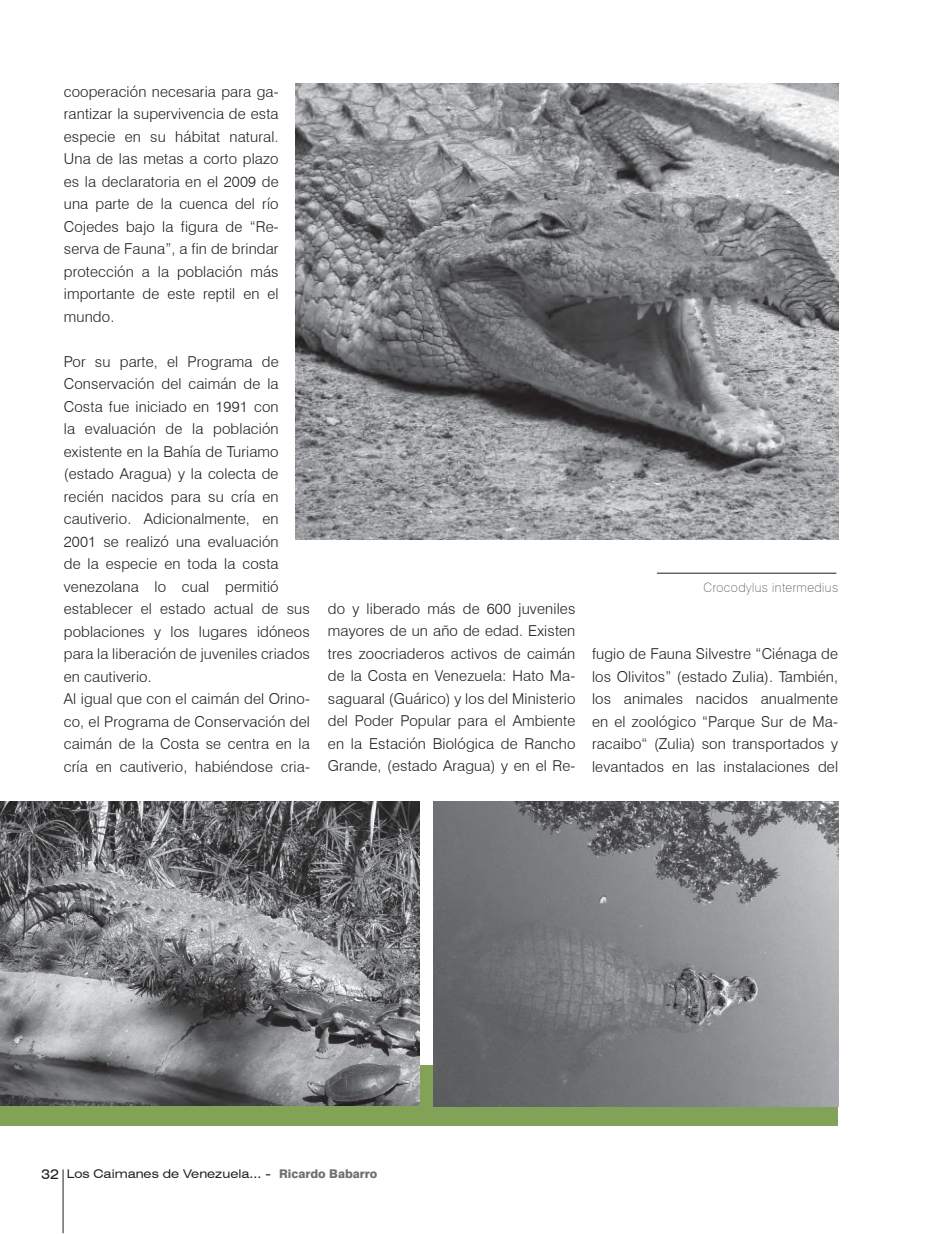
<style>
.page{position:relative;width:936px;height:1234px;background:#fff}
.page>*{position:absolute;margin:0;border:0;box-sizing:border-box;transform-origin:0 0}
.TEXTO_GENERAL{font:300 15px/22.5px "Swiss 721 BT";letter-spacing:.01em;color:#231f20;text-align:justify}
.LEYENDA_fotorafia{font:100 12.75px "Swiss 721 BT";letter-spacing:.035em;color:#414142}
.t1{font:expanded 12px "Swiss 721 BT";color:#231f20}
.s1{font-size:13.5px}
.s2{font-weight:800;font-stretch:normal;color:#6d6f71}
</style>
<div class="page">
<hr style="left:63px;top:1168px;width:1px;height:64px;background:#231f20">
<div style="left:0;top:1064px;width:838px;height:61px;background:#81a257"></div>
<img style="left:295px;top:83px;width:543px;height:457px">
<hr style="left:657px;top:573px;width:179px;height:1px;background:#231f20">
<img style="left:434px;top:801px;width:404px;height:305px">
<img style="left:0;top:801px;width:419px;height:304px">
<p class="TEXTO_GENERAL" style="left:64px;top:80px;width:216px">cooperación necesaria para ga&shy;rantizar la supervivencia de esta especie en su hábitat natural.<br>Una de las metas a corto plazo es la declaratoria en el 2009 de una parte de la cuenca del río Cojedes bajo la figura de “Re&shy;serva de Fauna”, a fin de brindar protección a la población más importante de este reptil en el mundo.</p>
<p class="TEXTO_GENERAL" style="left:64px;top:350px;width:247px;text-align:left">Por su parte, el Programa de<br>Conservación del caimán de la<br>Costa fue iniciado en 1991 con<br>la evaluación de la población existente en la Bahía de Turiamo (estado Aragua) y la colecta de recién nacidos para su cría en cautiverio. Adicionalmente, en<br>2001 se realizó una evaluación<br>de la especie en toda la costa venezolana lo cual permitió establecer el estado actual de sus poblaciones y los lugares idóneos para la liberación de juveniles criados en cautiverio.</p>
<p class="TEXTO_GENERAL" style="left:64px;top:687px;width:247px">Al igual que con el caimán del Orino&shy;co, el Programa de Conservación del caimán de la Costa se centra en la cría en cautiverio, habiéndose cria-</p>
<p class="TEXTO_GENERAL" style="left:328px;top:597px;width:249px">do y liberado más de 600 juveniles mayores de un año de edad. Existen tres zoocriaderos activos de caimán de la Costa en Venezuela: Hato Ma&shy;saguaral (Guárico) y los del Ministerio del Poder Popular para el Ambiente en la Estación Biológica de Rancho Grande, (estado Aragua) y en el Re-</p>
<p class="LEYENDA_fotorafia" style="left:703px;top:579px;width:136px">Crocodylus intermedius</p>
<p class="TEXTO_GENERAL" style="left:592px;top:642px;width:247px">fugio de Fauna Silvestre “Ciénaga de los Olivitos” (estado Zulia). También, los animales nacidos anualmente en el zoológico “Parque Sur de Ma&shy;racaibo“ (Zulia) son transportados y levantados en las instalaciones del</p>
<p class="t1" style="left:41px;top:1166px;width:338px"><span class="s1">32</span> Los Caimanes de Venezuela... - <span class="s2">Ricardo Babarro</span></p>
</div>
